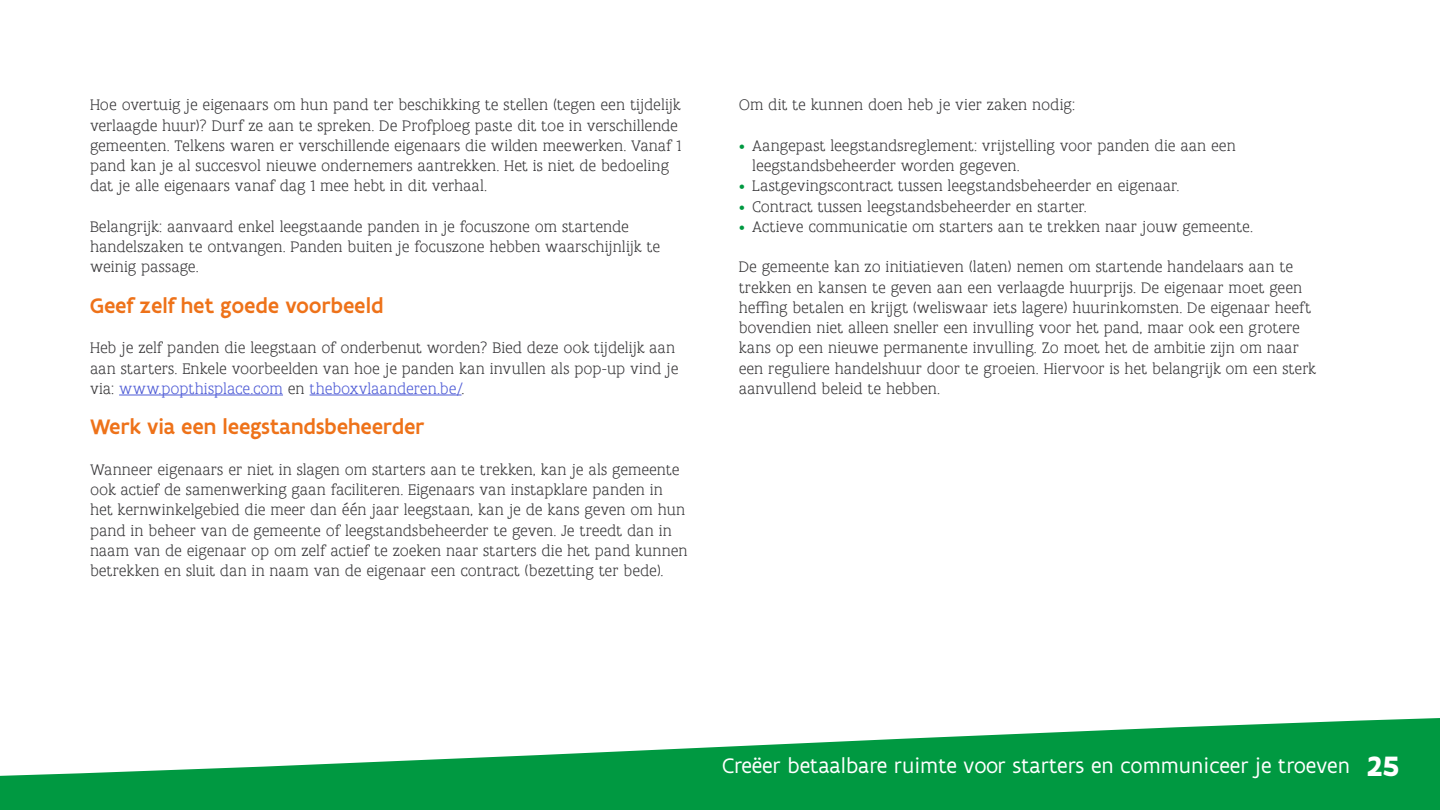
<style>
.page{position:relative;width:1440px;height:810px;background:#fff}
.page>*{position:absolute;margin:0;border:0;box-sizing:border-box;transform-origin:0 0}
.t1{font:700 30px "Flanders Art Sans";color:#fff}
.t2{font:22.5px "Flanders Art Sans";color:#fff}
.t3{font:500 22.5px "Flanders Art Sans";color:#ee7219}
.Broodtekst{font:300 16.5px/20.2px "Flanders Art Serif";color:#3b3a3c}
.Opsomming{font:300 16.5px/20.2px "Flanders Art Serif";color:#3b3a3c}
.s1{color:#4f5cd6}
.s2{color:#009941}
</style>
<div class="page">
<svg style="left:0;top:718px;width:1440px;height:92px;fill:#009941"></svg>
<hr style="left:119px;top:395px;width:164px;height:1px;background:#4f5cd6">
<hr style="left:310px;top:395px;width:152px;height:1px;background:#4f5cd6">
<p class="Broodtekst" style="left:90px;top:95px;width:593px">Hoe overtuig je eigenaars om hun pand ter beschikking te stellen (tegen een tijdelijk verlaagde huur)? Durf ze aan te spreken. De Profploeg paste dit toe in verschillende gemeenten. Telkens waren er verschillende eigenaars die wilden meewerken. Vanaf 1 pand kan je al succesvol nieuwe ondernemers aantrekken. Het is niet de bedoeling dat je alle eigenaars vanaf dag 1 mee hebt in dit verhaal.</p>
<p class="Broodtekst" style="left:90px;top:217px;width:572px">Belangrijk: aanvaard enkel leegstaande panden in je focuszone om startende handelszaken te ontvangen. Panden buiten je focuszone hebben waarschijnlijk te weinig passage.</p>
<h4 class="t3" style="left:90px;top:291px;width:295px">Geef zelf het goede voorbeeld</h4>
<p class="Broodtekst" style="left:90px;top:338px;width:590px">Heb je zelf panden die leegstaan of onderbenut worden? Bied deze ook tijdelijk aan aan starters. Enkele voorbeelden van hoe je panden kan invullen als pop-up vind je via: <span class="s1">www.popthisplace.com</span> en <span class="s1">theboxvlaanderen.be/</span>.</p>
<h4 class="t3" style="left:90px;top:413px;width:336px">Werk via een leegstandsbeheerder</h4>
<p class="Broodtekst" style="left:90px;top:460px;width:599px">Wanneer eigenaars er niet in slagen om starters aan te trekken, kan je als gemeente ook actief de samenwerking gaan faciliteren. Eigenaars van instapklare panden in het kernwinkelgebied die meer dan één jaar leegstaan, kan je de kans geven om hun pand in beheer van de gemeente of leegstandsbeheerder te geven. Je treedt dan in naam van de eigenaar op om zelf actief te zoeken naar starters die het pand kunnen betrekken en sluit dan in naam van de eigenaar een contract (bezetting ter bede).</p>
<p class="Broodtekst" style="left:739px;top:95px;width:338px">Om dit te kunnen doen heb je vier zaken nodig:</p>
<p class="Opsomming" style="left:752px;top:136px;width:485px;text-indent:-14px"><span class="s2">•</span> Aangepast leegstandsreglement: vrijstelling voor panden die aan een leegstandsbeheerder worden gegeven.</p>
<p class="Opsomming" style="left:739px;top:176px;width:442px"><span class="s2">•</span> Lastgevingscontract tussen leegstandsbeheerder en eigenaar.</p>
<p class="Opsomming" style="left:739px;top:196px;width:349px"><span class="s2">•</span> Contract tussen leegstandsbeheerder en starter.</p>
<p class="Opsomming" style="left:739px;top:217px;width:516px"><span class="s2">•</span> Actieve communicatie om starters aan te trekken naar jouw gemeente.</p>
<p class="Broodtekst" style="left:739px;top:257px;width:579px">De gemeente kan zo initiatieven (laten) nemen om startende handelaars aan te trekken en kansen te geven aan een verlaagde huurprijs. De eigenaar moet geen heffing betalen en krijgt (weliswaar iets lagere) huurinkomsten. De eigenaar heeft bovendien niet alleen sneller een invulling voor het pand, maar ook een grotere kans op een nieuwe permanente invulling. Zo moet het de ambitie zijn om naar een reguliere handelshuur door te groeien. Hiervoor is het belangrijk om een sterk aanvullend beleid te hebben.</p>
<h2 class="t2" style="left:722px;top:752px;width:629px">Creëer betaalbare ruimte voor starters en communiceer je troeven</h2>
<h1 class="t1" style="left:1366px;top:747px;width:35px">25</h1>
</div>
